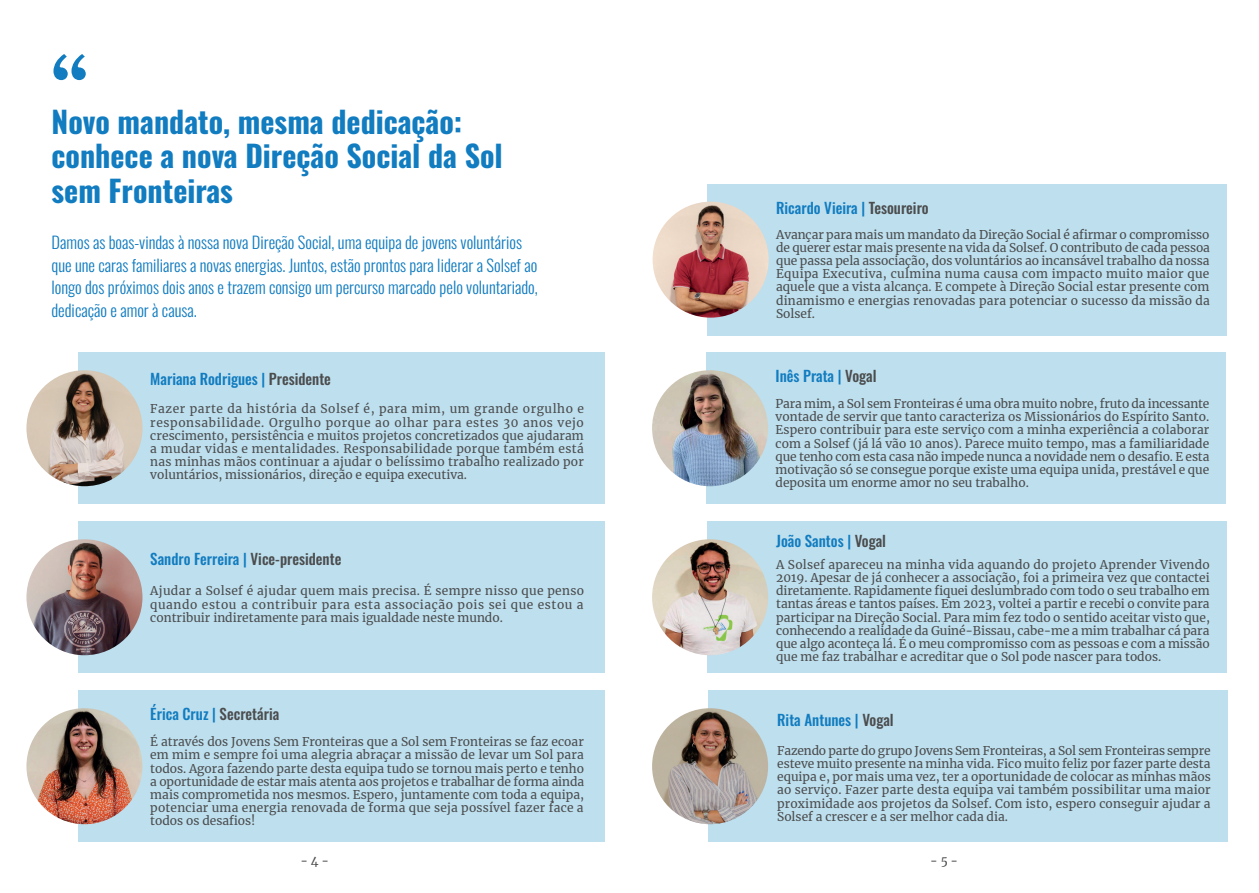
<style>
.page{position:relative;width:1259px;height:893px;background:#fff}
.page>*{position:absolute;margin:0;border:0;box-sizing:border-box;transform-origin:0 0}
.titulo_pequeno{font:300 90px "Brussels";color:#117cc0}
.titulo_pequeno-2{font:700 30px/34.5px "Oswald";color:#117cc0}
.titulo_pequeno-3{font:300 16.5px/22.5px "Oswald";color:#117cc0}
.t1{font:500 15px "Oswald";color:#117cc0}
.t2{font:12px/13.2px "Merriweather";color:#4b4c4d;text-align:justify}
.s1{color:#4b4c4d}
</style>
<div class="page">
<div style="left:78px;top:353px;width:527px;height:151px;background:#bddfee"></div>
<div style="left:78px;top:522px;width:527px;height:151px;background:#bddfee"></div>
<div style="left:78px;top:691px;width:527px;height:151px;background:#bddfee"></div>
<div style="left:707px;top:184px;width:519px;height:151px;background:#bddfee"></div>
<div style="left:706px;top:353px;width:519px;height:151px;background:#bddfee"></div>
<div style="left:707px;top:522px;width:519px;height:151px;background:#bddfee"></div>
<div style="left:708px;top:691px;width:519px;height:151px;background:#bddfee"></div>
<img style="left:26px;top:370px;width:116px;height:116px;border-radius:58px">
<img style="left:26px;top:539px;width:116px;height:116px;border-radius:58px">
<img style="left:26px;top:708px;width:116px;height:116px;border-radius:58px">
<img style="left:652px;top:202px;width:116px;height:116px;border-radius:58px">
<img style="left:652px;top:370px;width:116px;height:116px;border-radius:58px">
<img style="left:652px;top:539px;width:116px;height:116px;border-radius:58px">
<img style="left:652px;top:708px;width:116px;height:116px;border-radius:58px">
<p class="titulo_pequeno" style="left:51px;top:31px;width:37px">“</p>
<p class="titulo_pequeno-2" style="left:51px;top:106px;width:453px">Novo mandato, mesma dedicação: conhece a nova Direção Social da Sol sem Fronteiras</p>
<p class="titulo_pequeno-3" style="left:51px;top:229px;width:488px">Damos as boas-vindas à nossa nova Direção Social, uma equipa de jovens voluntários que une caras familiares a novas energias. Juntos, estão prontos para liderar a Solsef ao longo dos próximos dois anos e trazem consigo um percurso marcado pelo voluntariado, dedicação e amor à causa.</p>
<p class="t1" style="left:150px;top:371px;width:182px">Mariana Rodrigues | <span class="s1">Presidente</span></p>
<p class="t2" style="left:150px;top:402px;width:435px">Fazer parte da história da Solsef é, para mim, um grande orgulho e responsabilidade. Orgulho porque ao olhar para estes 30 anos vejo crescimento, persistência e muitos projetos concretizados que ajudaram a mudar vidas e mentalidades. Responsabilidade porque também está nas minhas mãos continuar a ajudar o belíssimo trabalho realizado por voluntários, missionários, direção e equipa executiva.</p>
<p class="t1" style="left:150px;top:551px;width:193px">Sandro Ferreira | <span class="s1">Vice-presidente</span></p>
<p class="t2" style="left:150px;top:584px;width:435px">Ajudar a Solsef é ajudar quem mais precisa. É sempre nisso que penso quando estou a contribuir para esta associação pois sei que estou a contribuir indiretamente para mais igualdade neste mundo.</p>
<p class="t1" style="left:150px;top:706px;width:130px">Érica Cruz | <span class="s1">Secretária</span></p>
<p class="t2" style="left:150px;top:735px;width:435px">É através dos Jovens Sem Fronteiras que a Sol sem Fronteiras se faz ecoar em mim e sempre foi uma alegria abraçar a missão de levar um Sol para todos. Agora fazendo parte desta equipa tudo se tornou mais perto e tenho a oportunidade de estar mais atenta aos projetos e trabalhar de forma ainda mais comprometida nos mesmos. Espero, juntamente com toda a equipa, potenciar uma energia renovada de forma que seja possível fazer face a todos os desafios!</p>
<p class="t1" style="left:776px;top:200px;width:154px">Ricardo Vieira | <span class="s1">Tesoureiro</span></p>
<p class="t2" style="left:776px;top:227px;width:435px">Avançar para mais um mandato da Direção Social é afirmar o compromisso de querer estar mais presente na vida da Solsef. O contributo de cada pessoa que passa pela associação, dos voluntários ao incansável trabalho da nossa Equipa Executiva, culmina numa causa com impacto muito maior que aquele que a vista alcança. E compete à Direção Social estar presente com dinamismo e energias renovadas para potenciar o sucesso da missão da Solsef.</p>
<p class="t1" style="left:775px;top:368px;width:102px">Inês Prata | <span class="s1">Vogal</span></p>
<p class="t2" style="left:775px;top:397px;width:435px">Para mim, a Sol sem Fronteiras é uma obra muito nobre, fruto da incessante vontade de servir que tanto caracteriza os Missionários do Espírito Santo.<br>Espero contribuir para este serviço com a minha experiência a colaborar com a Solsef (já lá vão 10 anos). Parece muito tempo, mas a familiaridade que tenho com esta casa não impede nunca a novidade nem o desafio. E esta motivação só se consegue porque existe uma equipa unida, prestável e que deposita um enorme amor no seu trabalho.</p>
<p class="t1" style="left:776px;top:533px;width:111px">João Santos | <span class="s1">Vogal</span></p>
<p class="t2" style="left:776px;top:557px;width:435px">A Solsef apareceu na minha vida aquando do projeto Aprender Vivendo 2019. Apesar de já conhecer a associação, foi a primeira vez que contactei diretamente. Rapidamente fiquei deslumbrado com todo o seu trabalho em tantas áreas e tantos países. Em 2023, voltei a partir e recebi o convite para participar na Direção Social. Para mim fez todo o sentido aceitar visto que, conhecendo a realidade da Guiné-Bissau, cabe-me a mim trabalhar cá para que algo aconteça lá. É o meu compromisso com as pessoas e com a missão que me faz trabalhar e acreditar que o Sol pode nascer para todos.</p>
<p class="t1" style="left:777px;top:712px;width:118px">Rita Antunes | <span class="s1">Vogal</span></p>
<p class="t2" style="left:777px;top:743px;width:435px">Fazendo parte do grupo Jovens Sem Fronteiras, a Sol sem Fronteiras sempre esteve muito presente na minha vida. Fico muito feliz por fazer parte desta equipa e, por mais uma vez, ter a oportunidade de colocar as minhas mãos ao serviço. Fazer parte desta equipa vai também possibilitar uma maior proximidade aos projetos da Solsef. Com isto, espero conseguir ajudar a Solsef a crescer e a ser melhor cada dia.</p>
<p class="t2" style="left:300px;top:854px;width:30px">- 4 -</p>
<p class="t2" style="left:930px;top:854px;width:29px">- 5 -</p>
</div>
